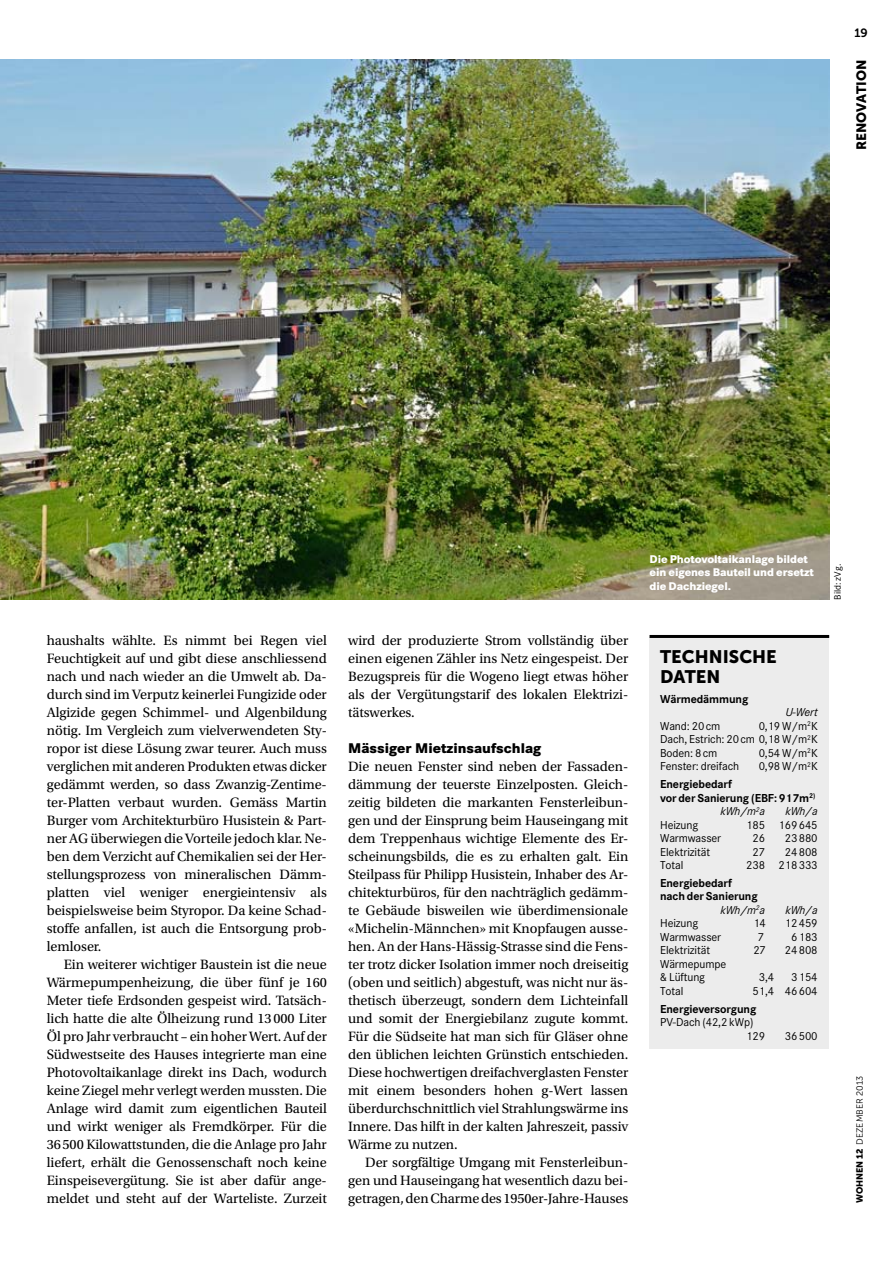
<style>
.page{position:relative;width:893px;height:1263px;background:#fff}
.page>*{position:absolute;margin:0;border:0;box-sizing:border-box;transform-origin:0 0}
.t1{font:18px/19.5px "Museo Sans 900";color:#000}
.t2{font:800 14.7px "Corporate S";color:#000}
.t3{font:14.25px/18px "Utopia Std";letter-spacing:-.005em;color:#000;text-align:justify}
.t4{font:13.5px "Museo Sans 900";color:#000}
.t5{font:12px/13.5px "Corporate S";letter-spacing:-.01em;color:#000}
.t6{font:700 12px "Corporate S";letter-spacing:-.01em;color:#000}
.t7{font:italic 12px "Corporate S";letter-spacing:-.01em;color:#000}
.t8{font:12px "Museo Slab 700";color:#000}
.t9{font:800 11.7px/13.5px "Corporate S";letter-spacing:-.01em;color:#fff}
.t10{font:9.75px "Corporate S";color:#000}
.t11{font:9px "Museo Sans 300";letter-spacing:.01em;color:#000}
.s1{font-family:"Museo Sans 900"}
</style>
<div class="page">
<img style="left:0;top:60px;width:829px;height:540px">
<div style="left:649px;top:637px;width:180px;height:412px;background:#ececec"></div>
<hr style="left:649px;top:635px;width:180px;height:3px;background:#000">
<p class="t8" style="left:854px;top:26px;width:15px">19</p>
<p class="t4" style="left:854px;top:150px;width:92px;rotate:-90deg">RENOVATION</p>
<p class="t3" style="left:47px;top:632px;width:282px">haushalts wählte. Es nimmt bei Regen viel Feuchtigkeit auf und gibt diese anschliessend nach und nach wieder an die Umwelt ab. Da&shy;durch sind im Verputz keinerlei Fungizide oder Algizide gegen Schimmel- und Algenbildung nötig. Im Vergleich zum vielverwendeten Sty&shy;ropor ist diese Lösung zwar teurer. Auch muss verglichen mit anderen Produkten etwas dicker gedämmt werden, so dass Zwanzig-Zentime&shy;ter-Platten verbaut wurden. Gemäss Martin Burger vom Architekturbüro Husistein &amp; Part&shy;ner AG überwiegen die Vorteile jedoch klar. Ne&shy;ben dem Verzicht auf Chemikalien sei der Her&shy;stellungsprozess von mineralischen Dämm&shy;platten viel weniger energieintensiv als beispielsweise beim Styropor. Da keine Schad&shy;stoffe anfallen, ist auch die Entsorgung prob&shy;lemloser.</p>
<p class="t3" style="left:47px;top:956px;width:282px;text-indent:17px">Ein weiterer wichtiger Baustein ist die neue Wärmepumpenheizung, die über fünf je 160<br>Meter tiefe Erdsonden gespeist wird. Tatsäch&shy;lich hatte die alte Ölheizung rund 13000 Liter Öl pro Jahr verbraucht – ein hoher Wert. Auf der Südwestseite des Hauses integrierte man eine Photovoltaikanlage direkt ins Dach, wodurch keine Ziegel mehr verlegt werden mussten. Die Anlage wird damit zum eigentlichen Bauteil und wirkt weniger als Fremdkörper. Für die 36500 Kilowattstunden, die die Anlage pro Jahr liefert, erhält die Genossenschaft noch keine Einspeisevergütung. Sie ist aber dafür ange&shy;meldet und steht auf der Warteliste. Zurzeit</p>
<p class="t3" style="left:348px;top:632px;width:282px">wird der produzierte Strom vollständig über einen eigenen Zähler ins Netz eingespeist. Der Bezugspreis für die Wogeno liegt etwas höher als der Vergütungstarif des lokalen Elektrizi&shy;tätswerkes.</p>
<p class="t2" style="left:348px;top:738px;width:195px">Mässiger Mietzinsaufschlag</p>
<p class="t3" style="left:348px;top:758px;width:282px">Die neuen Fenster sind neben der Fassaden&shy;dämmung der teuerste Einzelposten. Gleich&shy;zeitig bildeten die markanten Fensterleibun&shy;gen und der Einsprung beim Hauseingang mit dem Treppenhaus wichtige Elemente des Er&shy;scheinungsbilds, die es zu erhalten galt. Ein Steilpass für Philipp Husistein, Inhaber des Ar&shy;chitekturbüros, für den nachträglich gedämm&shy;te Gebäude bisweilen wie überdimensionale «Michelin-Männchen» mit Knopfaugen ausse&shy;hen. An der Hans-Hässig-Strasse sind die Fens&shy;ter trotz dicker Isolation immer noch dreiseitig (oben und seitlich) abgestuft, was nicht nur äs&shy;thetisch überzeugt, sondern dem Lichteinfall und somit der Energiebilanz zugute kommt.<br>Für die Südseite hat man sich für Gläser ohne den üblichen leichten Grünstich entschieden.<br>Diese hochwertigen dreifachverglasten Fenster mit einem besonders hohen g-Wert lassen überdurchschnittlich viel Strahlungswärme ins Innere. Das hilft in der kalten Jahreszeit, passiv Wärme zu nutzen.</p>
<p class="t3" style="left:348px;top:1154px;width:282px;text-indent:17px">Der sorgfältige Umgang mit Fensterleibun&shy;gen und Hauseingang hat wesentlich dazu bei&shy;getragen, den Charme des 1950er-Jahre-Hauses</p>
<p class="t9" style="left:649px;top:552px;width:166px">Die Photovoltaikanlage bildet ein eigenes Bauteil und ersetzt die Dachziegel.</p>
<p class="t10" style="left:832px;top:600px;width:37px;rotate:-90deg">Bild: zVg.</p>
<p class="t1" style="left:660px;top:647px;width:118px">TECHNISCHE<br>DATEN</p>
<p class="t6" style="left:660px;top:690px;width:90px">Wärmedämmung</p>
<p class="t7" style="left:786px;top:705px;width:33px">U-Wert</p>
<p class="t5" style="left:660px;top:719px;width:159px;text-align:justify;text-indent:98px">0,19 W/m<sup>2</sup>K Dach, Estrich: 20cm 0,18 W/m<sup>2</sup>K Boden: 8cm</p>
<p class="t5" style="left:660px;top:719px;width:62px">Wand: 20cm</p>
<p class="t5" style="left:759px;top:746px;width:61px">0,54 W/m<sup>2</sup>K</p>
<p class="t5" style="left:660px;top:760px;width:80px">Fenster: dreifach</p>
<p class="t5" style="left:759px;top:760px;width:61px">0,98 W/m<sup>2</sup>K</p>
<p class="t6" style="left:660px;top:776px;width:74px">Energiebedarf</p>
<p class="t6" style="left:660px;top:789px;width:157px">vor der Sanierung (EBF: 917m<sup>2)</sup></p>
<p class="t7" style="left:720px;top:803px;width:46px">kWh/m<sup>2</sup>a</p>
<p class="t7" style="left:785px;top:803px;width:34px">kWh/a</p>
<p class="t5" style="left:660px;top:818px;width:39px">Heizung</p>
<p class="t5" style="left:746px;top:818px;width:73px">185 169645</p>
<p class="t5" style="left:660px;top:831px;width:62px">Warmwasser</p>
<p class="t5" style="left:753px;top:831px;width:14px">26</p>
<p class="t5" style="left:785px;top:831px;width:34px">23880</p>
<p class="t5" style="left:660px;top:845px;width:51px">Elektrizität</p>
<p class="t5" style="left:753px;top:845px;width:14px">27</p>
<p class="t5" style="left:785px;top:845px;width:34px">24808</p>
<p class="t5" style="left:660px;top:858px;width:25px">Total</p>
<p class="t5" style="left:746px;top:858px;width:73px">238 218333</p>
<p class="t6" style="left:660px;top:874px;width:74px">Energiebedarf</p>
<p class="t6" style="left:660px;top:888px;width:99px">nach der Sanierung</p>
<p class="t7" style="left:721px;top:902px;width:46px">kWh/m<sup>2</sup>a</p>
<p class="t7" style="left:785px;top:902px;width:34px">kWh/a</p>
<p class="t5" style="left:660px;top:917px;width:39px">Heizung</p>
<p class="t5" style="left:753px;top:917px;width:14px">14</p>
<p class="t5" style="left:785px;top:917px;width:34px">12459</p>
<p class="t5" style="left:660px;top:930px;width:62px">Warmwasser</p>
<p class="t5" style="left:758px;top:930px;width:8px">7</p>
<p class="t5" style="left:791px;top:930px;width:28px">6183</p>
<p class="t5" style="left:660px;top:944px;width:51px">Elektrizität</p>
<p class="t5" style="left:753px;top:944px;width:14px">27</p>
<p class="t5" style="left:785px;top:944px;width:34px">24808</p>
<p class="t5" style="left:660px;top:957px;width:68px">Wärmepumpe &amp; Lüftung</p>
<p class="t5" style="left:759px;top:971px;width:17px">3,4</p>
<p class="t5" style="left:791px;top:971px;width:28px">3154</p>
<p class="t5" style="left:660px;top:984px;width:25px">Total</p>
<p class="t5" style="left:753px;top:984px;width:67px">51,4 46604</p>
<p class="t6" style="left:660px;top:1000px;width:98px">Energieversorgung</p>
<p class="t5" style="left:746px;top:1015px;width:20px;text-indent:-86px">PV-Dach (42,2 kWp)<br>129</p>
<p class="t5" style="left:785px;top:1029px;width:34px">36500</p>
<p class="t11" style="left:855px;top:1203px;width:129px;rotate:-90deg"><span class="s1">WOHNEN 12</span> DEZEMBER 2013</p>
</div>
